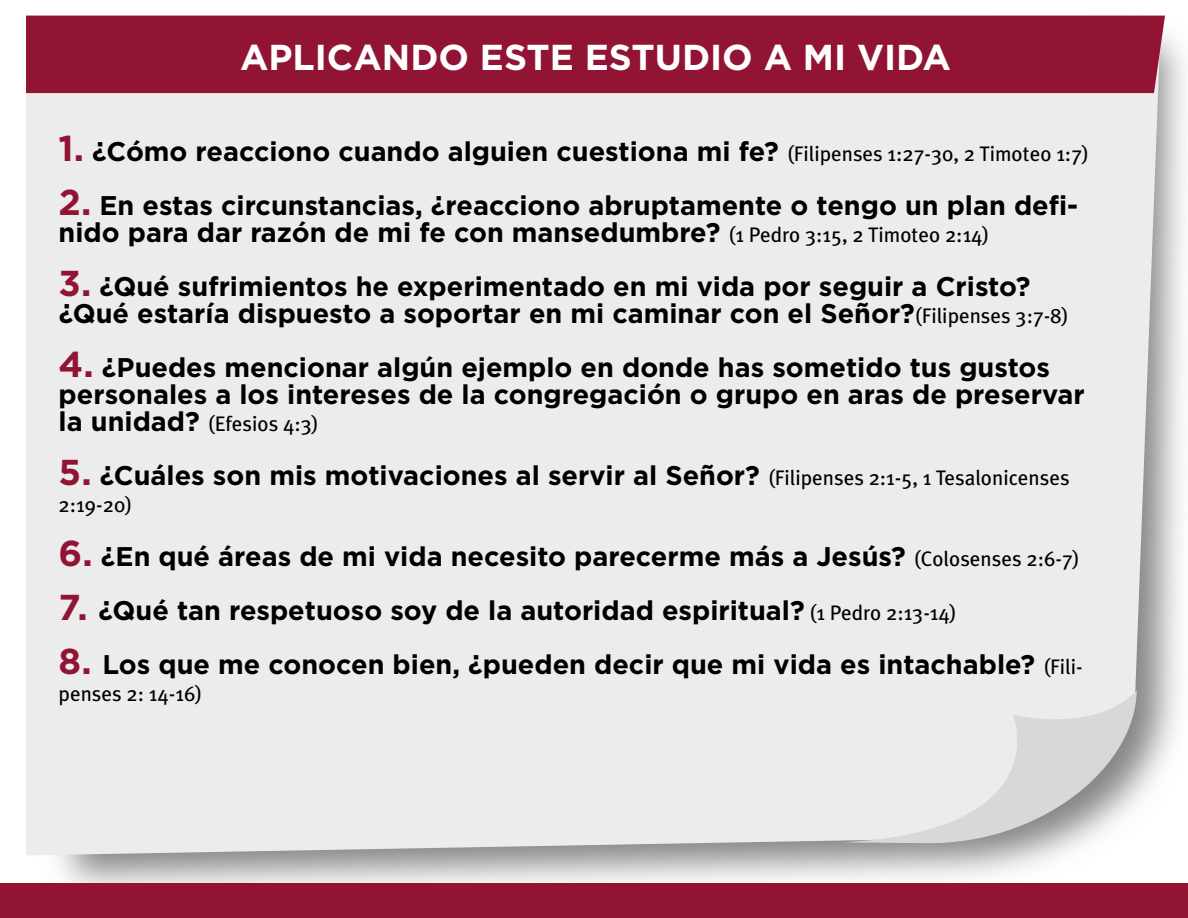
<style>
.page{position:relative;width:1188px;height:918px;background:#fff}
.page>*{position:absolute;margin:0;border:0;box-sizing:border-box;transform-origin:0 0}
.t1{font:700 36px "Gotham";color:#fff}
.t2{font:700 27px/27px "Gotham";color:#000}
.t3{font:21px "Meta Plus";color:#000}
.s1{font-size:36px;color:#911435}
.s2{font-family:"Meta Plus";font-weight:400;font-size:21px}
.s3{font-family:"Gotham";font-weight:700;font-size:27px}
</style>
<div class="page">
<img style="left:22px;top:15px;width:1166px;height:903px">
<div style="left:26px;top:93px;width:1135px;height:762px;background:#edecec"></div>
<svg style="left:844px;top:691px;width:293px;height:153px;background:#dedede"></svg>
<div style="left:26px;top:16px;width:1139px;height:77px;background:#911435"></div>
<div style="left:0;top:883px;width:1188px;height:34px;background:#911435"></div>
<h1 class="t1" style="left:240px;top:33px;width:712px">APLICANDO ESTE ESTUDIO A MI VIDA</h1>
<p class="t2" style="left:59px;top:138px;width:1032px"><span class="s1">1.</span> ¿Cómo reacciono cuando alguien cuestiona mi fe? <span class="s2">(Filipenses 1:27-30, 2 Timoteo 1:7)</span></p>
<p class="t2" style="left:59px;top:192px;width:1021px"><span class="s1">2.</span> En estas circunstancias, ¿reacciono abruptamente o tengo un plan defi&shy;nido para dar razón de mi fe con mansedumbre? <span class="s2">(1 Pedro 3:15, 2 Timoteo 2:14)</span></p>
<p class="t2" style="left:59px;top:273px;width:1012px"><span class="s1">3.</span> ¿Qué sufrimientos he experimentado en mi vida por seguir a Cristo? ¿Qué estaría dispuesto a soportar en mi caminar con el Señor?<span class="s2">(Filipenses 3:7-8)</span></p>
<p class="t2" style="left:59px;top:354px;width:1028px"><span class="s1">4.</span> ¿Puedes mencionar algún ejemplo en donde has sometido tus gustos personales a los intereses de la congregación o grupo en aras de preservar</p>
<p class="t3" style="left:59px;top:412px;width:262px"><span class="s3">la unidad?</span> (Efesios 4:3)</p>
<p class="t2" style="left:59px;top:462px;width:1013px"><span class="s1">5.</span> ¿Cuáles son mis motivaciones al servir al Señor? <span class="s2">(Filipenses 2:1-5, 1 Tesalonicenses</span></p>
<p class="t3" style="left:59px;top:493px;width:75px">2:19-20)</p>
<p class="t2" style="left:59px;top:543px;width:1022px"><span class="s1">6.</span> ¿En qué áreas de mi vida necesito parecerme más a Jesús? <span class="s2">(Colosenses 2:6-7)</span></p>
<p class="t2" style="left:59px;top:597px;width:900px"><span class="s1">7.</span> ¿Qué tan respetuoso soy de la autoridad espiritual? <span class="s2">(1 Pedro 2:13-14)</span></p>
<p class="t2" style="left:59px;top:651px;width:1025px"><span class="s1">8.</span> Los que me conocen bien, ¿pueden decir que mi vida es intachable? <span class="s2">(Fili-</span></p>
<p class="t3" style="left:59px;top:682px;width:145px">penses 2: 14-16)</p>
</div>
